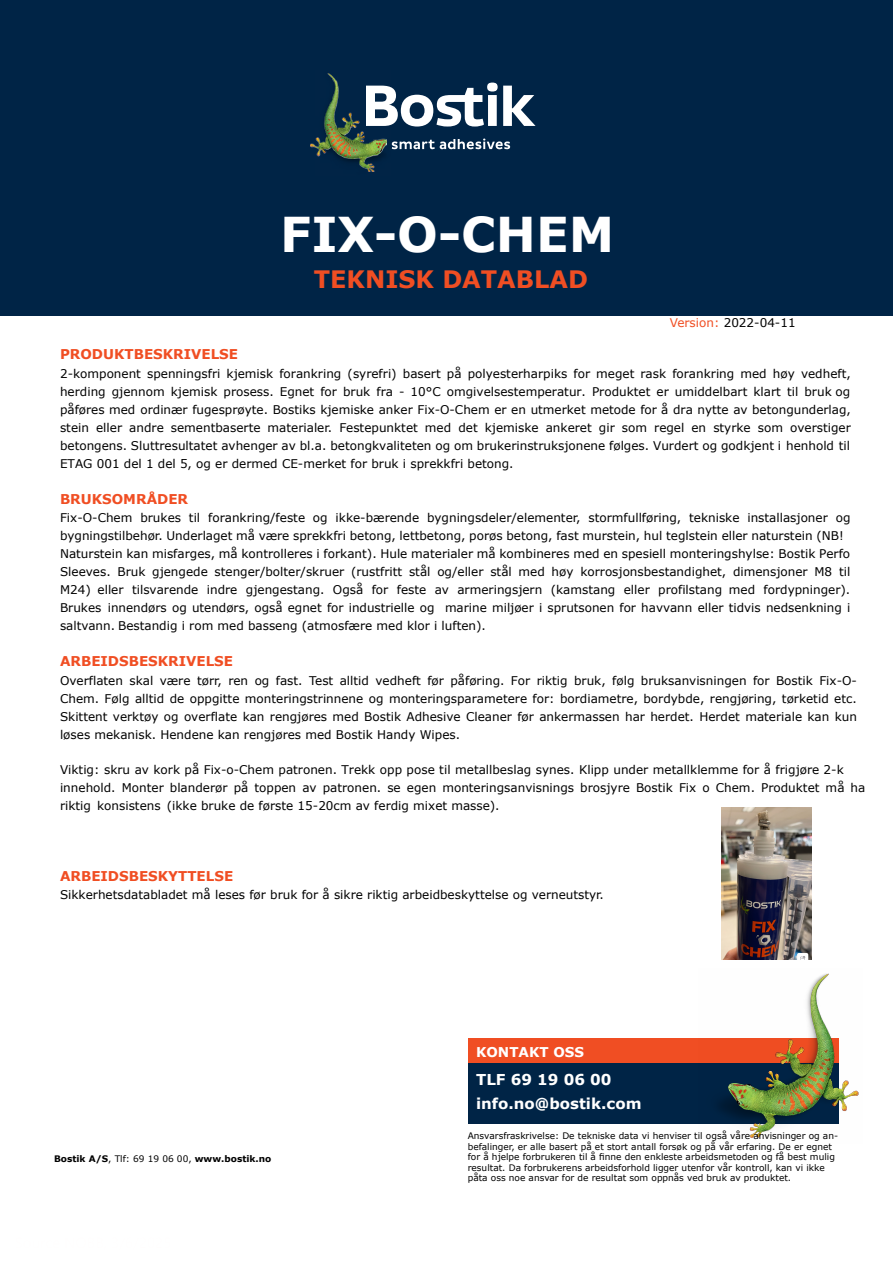
<style>
.page{position:relative;width:893px;height:1263px;background:#fff}
.page>*{position:absolute;margin:0;border:0;box-sizing:border-box;transform-origin:0 0}
.t1{font:700 48px "Verdana";color:#fff}
.t2{font:700 24px "Verdana";color:#f04e23}
.t3{font:700 15px/24px "Verdana";color:#fff}
.t4{font:700 13.5px "Verdana";color:#f04e23}
.t5{font:700 13.5px "Verdana";color:#fff}
.t6{font:12px/18px "Verdana";color:#000;text-align:justify}
.t7{font:9px/10.5px "Verdana";color:#000}
.t8{font:700 9px "Verdana";color:#000}
.s1{color:#f04e23}
.s2{font-weight:400}
</style>
<div class="page">
<div style="left:0;top:0;width:893px;height:316px;background:#002446"></div>
<img style="left:311px;top:73px;width:75px;height:98px">
<svg style="left:392px;top:139px;width:118px;height:10px"></svg>
<svg style="left:366px;top:83px;width:170px;height:44px"></svg>
<div style="left:469px;top:1038px;width:370px;height:26px;background:#f04e23"></div>
<div style="left:469px;top:1063px;width:370px;height:61px;background:#002446"></div>
<img style="left:719px;top:973px;width:140px;height:165px">
<img style="left:722px;top:808px;width:89px;height:152px">
<h1 class="t1" style="left:280px;top:201px;width:336px">FIX-O-CHEM</h1>
<h2 class="t2" style="left:314px;top:262px;width:276px">TEKNISK DATABLAD</h2>
<p class="t6" style="left:670px;top:313px;width:127px"><span class="s1">Version:</span> 2022-04-11</p>
<p class="t4" style="left:60px;top:345px;width:180px">PRODUKTBESKRIVELSE</p>
<p class="t6" style="left:60px;top:364px;width:792px">2-komponent spenningsfri kjemisk forankring (syrefri) basert på polyesterharpiks for meget rask forankring med høy vedheft, herding gjennom kjemisk prosess. Egnet for bruk fra - 10°C omgivelsestemperatur. Produktet er umiddelbart klart til bruk og påføres med ordinær fugesprøyte. Bostiks kjemiske anker Fix-O-Chem er en utmerket metode for å dra nytte av betongunderlag, stein eller andre sementbaserte materialer. Festepunktet med det kjemiske ankeret gir som regel en styrke som overstiger betongens. Sluttresultatet avhenger av bl.a. betongkvaliteten og om brukerinstruksjonene følges. Vurdert og godkjent i henhold til ETAG 001 del 1 del 5, og er dermed CE-merket for bruk i sprekkfri betong.</p>
<p class="t4" style="left:60px;top:489px;width:130px">BRUKSOMRÅDER</p>
<p class="t6" style="left:60px;top:509px;width:792px;text-align:left">Fix-O-Chem brukes til forankring/feste og ikke-bærende bygningsdeler/elementer, stormfullføring, tekniske installasjoner og bygningstilbehør. Underlaget må være sprekkfri betong, lettbetong, porøs betong, fast murstein, hul teglstein eller naturstein (NB!<br>Naturstein kan misfarges, må kontrolleres i forkant). Hule materialer må kombineres med en spesiell monteringshylse: Bostik Perfo Sleeves. Bruk gjengede stenger/bolter/skruer (rustfritt stål og/eller stål med høy korrosjonsbestandighet, dimensjoner M8 til M24) eller tilsvarende indre gjengestang. Også for feste av armeringsjern (kamstang eller profilstang med fordypninger).<br>Brukes innendørs og utendørs, også egnet for industrielle og marine miljøer i sprutsonen for havvann eller tidvis nedsenkning i saltvann. Bestandig i rom med basseng (atmosfære med klor i luften).</p>
<p class="t4" style="left:60px;top:652px;width:175px">ARBEIDSBESKRIVELSE</p>
<p class="t6" style="left:60px;top:671px;width:799px">Overflaten skal være tørr, ren og fast. Test alltid vedheft før påføring. For riktig bruk, følg bruksanvisningen for Bostik Fix-O-Chem. Følg alltid de oppgitte monteringstrinnene og monteringsparametere for: bordiametre, bordybde, rengjøring, tørketid etc.<br>Skittent verktøy og overflate kan rengjøres med Bostik Adhesive Cleaner før ankermassen har herdet. Herdet materiale kan kun løses mekanisk. Hendene kan rengjøres med Bostik Handy Wipes.</p>
<p class="t6" style="left:60px;top:761px;width:807px;text-align:left">Viktig: skru av kork på Fix-o-Chem patronen. Trekk opp pose til metallbeslag synes. Klipp under metallklemme for å frigjøre 2-k innehold. Monter blanderør på toppen av patronen. se egen monteringsanvisnings brosjyre Bostik Fix o Chem. Produktet må ha riktig konsistens (ikke bruke de første 15-20cm av ferdig mixet masse).</p>
<p class="t4" style="left:60px;top:867px;width:175px">ARBEIDSBESKYTTELSE</p>
<p class="t6" style="left:60px;top:886px;width:545px">Sikkerhetsdatabladet må leses før bruk for å sikre riktig arbeidbeskyttelse og verneutstyr.</p>
<p class="t8" style="left:54px;top:1152px;width:219px">Bostik A/S<span class="s2">, Tlf: 69 19 06 00,</span> www.bostik.no</p>
<p class="t5" style="left:476px;top:1042px;width:109px">KONTAKT OSS</p>
<p class="t3" style="left:476px;top:1067px;width:167px">TLF 69 19 06 00 info.no@bostik.com</p>
<p class="t7" style="left:468px;top:1130px;width:372px">Ansvarsfraskrivelse: De tekniske data vi henviser til også våre anvisninger og an&shy;befalinger, er alle basert på et stort antall forsøk og på vår erfaring. De er egnet for å hjelpe forbrukeren til å finne den enkleste arbeidsmetoden og få best mulig resultat. Da forbrukerens arbeidsforhold ligger utenfor vår kontroll, kan vi ikke påta oss noe ansvar for de resultat som oppnås ved bruk av produktet.</p>
</div>
